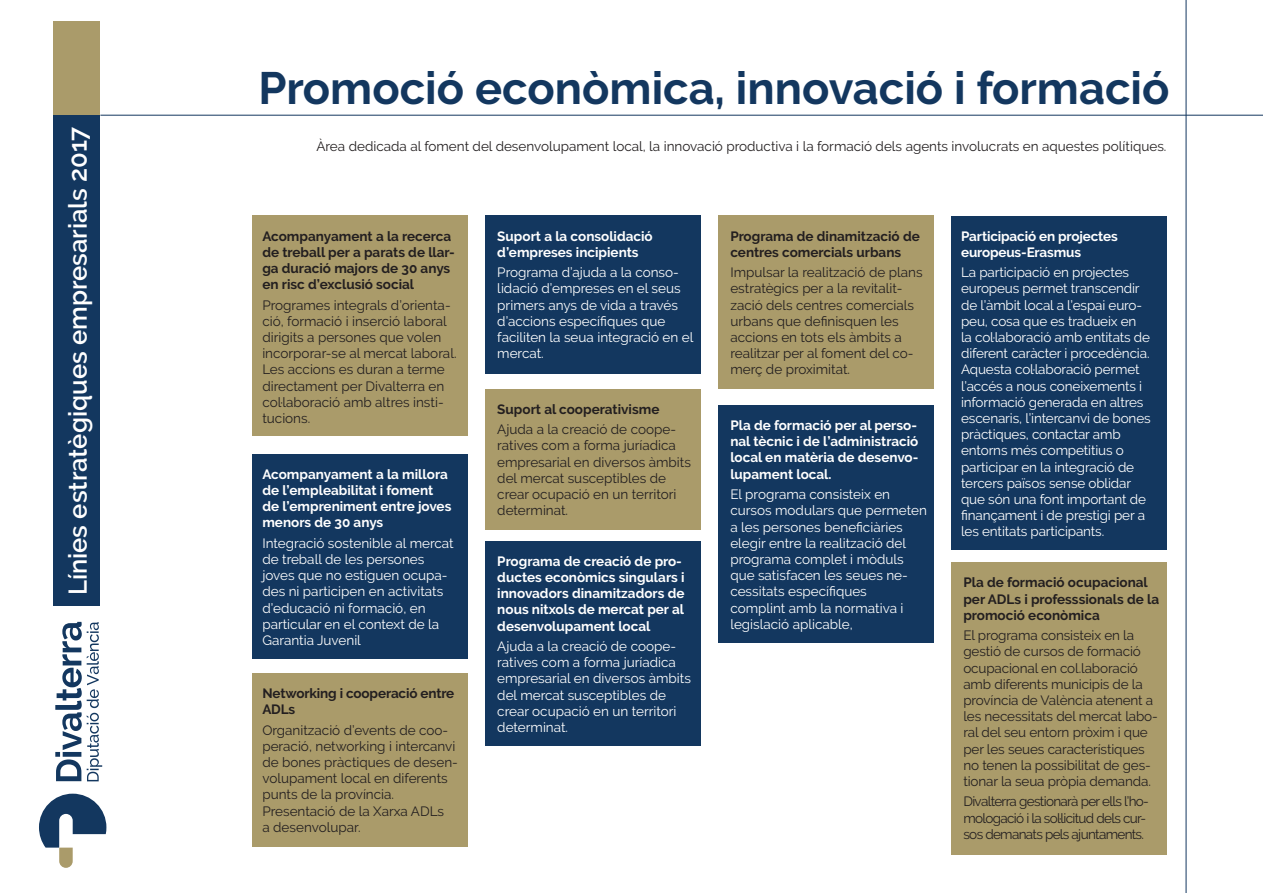
<style>
.page{position:relative;width:1263px;height:893px;background:#fff}
.page>*{position:absolute;margin:0;border:0;box-sizing:border-box;transform-origin:0 0}
.t1{font:700 45.15px "Raleway";color:#13375f}
.t2{font:600 25.5px "Raleway";color:#fff}
.t3{font:13.5px/16.2px "Raleway";color:#fff}
.t4{font:13.5px/16.2px "Raleway";color:#231f20}
.t5{font:700 13.5px/16.2px "Raleway";color:#fff}
.t6{font:700 13.5px/16.2px "Raleway";color:#231f20}
.t7{font:13.5px/16.2px "Raleway";letter-spacing:-.05em;color:#231f20}
</style>
<div class="page">
<div style="left:53px;top:115px;width:47px;height:491px;background:#13375f"></div>
<div style="left:53px;top:21px;width:47px;height:94px;background:#aa9b6a"></div>
<div style="left:252px;top:216px;width:215px;height:220px;background:#aa9b6a"></div>
<div style="left:252px;top:673px;width:215px;height:173px;background:#aa9b6a"></div>
<div style="left:252px;top:454px;width:215px;height:204px;background:#13375f"></div>
<div style="left:718px;top:216px;width:215px;height:173px;background:#aa9b6a"></div>
<div style="left:951px;top:563px;width:215px;height:292px;background:#aa9b6a"></div>
<div style="left:485px;top:389px;width:215px;height:141px;background:#aa9b6a"></div>
<div style="left:485px;top:216px;width:215px;height:158px;background:#13375f"></div>
<div style="left:485px;top:541px;width:215px;height:204px;background:#13375f"></div>
<div style="left:718px;top:405px;width:215px;height:238px;background:#13375f"></div>
<div style="left:951px;top:216px;width:215px;height:333px;background:#13375f"></div>
<svg style="left:39px;top:794px;width:67px;height:74px"></svg>
<svg style="left:55px;top:622px;width:47px;height:159px"></svg>
<hr style="left:100px;top:115px;width:1163px;height:1px;background:#13375f">
<hr style="left:1186px;top:0;width:1px;height:893px;background:#13375f">
<p class="t2" style="left:63px;top:595px;width:470px;rotate:-90deg">Línies estratègiques empresarials 2017</p>
<p class="t1" style="left:258px;top:62px;width:912px">Promoció econòmica, innovació i formació</p>
<p class="t4" style="left:316px;top:138px;width:851px">Àrea dedicada al foment del desenvolupament local, la innovació productiva i la formació dels agents involucrats en aquestes polítiques.</p>
<p class="t6" style="left:262px;top:228px;width:194px">Acompanyament a la recerca de treball per a parats de llar&shy;ga duració majors de 30 anys en risc d’exclusió social</p>
<p class="t4" style="left:262px;top:297px;width:196px">Programes integrals d’orienta&shy;ció, formació i inserció laboral dirigits a persones que volen incorporar-se al mercat laboral.</p>
<p class="t4" style="left:262px;top:362px;width:184px;text-align:justify">Les accions es duran a terme directament per Divalterra en col·laboració amb altres insti&shy;tucions.</p>
<p class="t5" style="left:262px;top:466px;width:191px">Acompanyament a la millora de l’empleabilitat i foment de l’empreniment entre joves menors de 30 anys</p>
<p class="t3" style="left:262px;top:535px;width:193px">Integració sostenible al mercat de treball de les persones joves que no estiguen ocupa&shy;des ni participen en activitats d’educació ni formació, en particular en el context de la<br>Garantia Juvenil</p>
<p class="t6" style="left:262px;top:685px;width:193px">Networking i cooperació entre<br>ADLs</p>
<p class="t4" style="left:262px;top:722px;width:197px">Organització d’events de coo&shy;peració, networking i intercanvi de bones pràctiques de desen&shy;volupament local en diferents punts de la província.</p>
<p class="t4" style="left:262px;top:803px;width:183px">Presentació de la Xarxa ADLs a desenvolupar.</p>
<p class="t5" style="left:497px;top:228px;width:157px">Suport a la consolidació d’empreses incipients</p>
<p class="t3" style="left:497px;top:264px;width:198px">Programa d’ajuda a la conso&shy;lidació d’empreses en el seus primers anys de vida a través d’accions específiques que faciliten la seua integració en el mercat.</p>
<p class="t6" style="left:497px;top:401px;width:164px">Suport al cooperativisme</p>
<p class="t4" style="left:497px;top:421px;width:195px">Ajuda a la creació de coope&shy;ratives com a forma juríadica empresarial en diversos àmbits del mercat susceptibles de crear ocupació en un territori determinat.</p>
<p class="t5" style="left:497px;top:553px;width:189px">Programa de creació de pro&shy;ductes econòmics singulars i innovadors dinamitzadors de nous nitxols de mercat per al desenvolupament local</p>
<p class="t3" style="left:497px;top:638px;width:195px">Ajuda a la creació de coope&shy;ratives com a forma juríadica empresarial en diversos àmbits del mercat susceptibles de crear ocupació en un territori determinat.</p>
<p class="t6" style="left:730px;top:228px;width:191px">Programa de dinamització de centres comercials urbans</p>
<p class="t4" style="left:730px;top:264px;width:194px">Impulsar la realització de plans estratègics per a la revitalit&shy;zació dels centres comercials urbans que definisquen les accions en tots els àmbits a realitzar per al foment del co&shy;merç de proximitat.</p>
<p class="t5" style="left:730px;top:417px;width:190px;text-align:justify">Pla de formació per al perso&shy;nal tècnic i de l’administració local en matèria de desenvo&shy;lupament local.</p>
<p class="t3" style="left:730px;top:486px;width:198px">El programa consisteix en cursos modulars que permeten a les persones beneficiàries elegir entre la realització del programa complet i mòduls que satisfacen les seues ne&shy;cessitats específiques</p>
<p class="t3" style="left:730px;top:600px;width:175px">complint amb la normativa i legislació aplicable,</p>
<p class="t5" style="left:961px;top:228px;width:158px">Participació en projectes europeus-Erasmus</p>
<p class="t3" style="left:961px;top:264px;width:191px">La participació en projectes europeus permet transcendir de l’àmbit local a l’espai euro&shy;peu, cosa que es tradueix en la col·laboració amb entitats de diferent caràcter i procedència.<br>Aquesta col·laboració permet l’accés a nous coneixements i informació generada en altres escenaris, l’intercanvi de bones pràctiques, contactar amb entorns més competitius o participar en la integració de tercers països sense oblidar que són una font important de finançament i de prestigi per a les entitats participants.</p>
<p class="t6" style="left:963px;top:574px;width:197px">Pla de formació ocupacional per ADLs i professsionals de la promoció econòmica</p>
<p class="t4" style="left:963px;top:627px;width:196px">El programa consisteix en la gestió de cursos de formació ocupacional en col.laboració amb diferents municipis de la província de València atenent a les necessitats del mercat labo&shy;ral del seu entorn pròxim i que per les seues característiques no tenen la possibilitat de ges&shy;tionar la seua pròpia demanda.</p>
<p class="t7" style="left:963px;top:793px;width:187px">Divalterra gestionarà per ells l’ho&shy;mologació i la sol·licitud dels cur&shy;sos demanats pels ajuntaments.</p>
</div>
